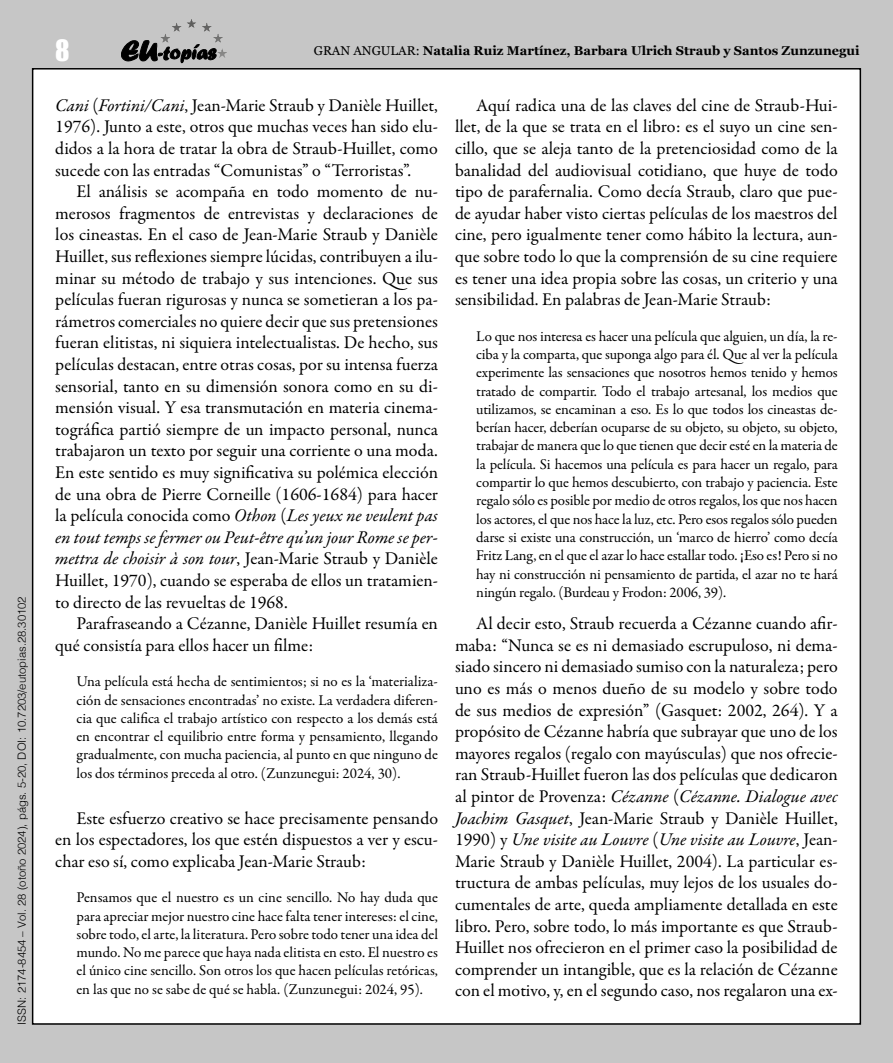
<style>
.page{position:relative;width:893px;height:1063px;background:#c6c6c6}
.page>*{position:absolute;margin:0;border:0;box-sizing:border-box;transform-origin:0 0}
.t1{font:27px "Impact";color:#fff}
.t2{font:18px/21.6px "Garamond Premr Pro";color:#000;text-align:justify}
.t3{font:15px/18.3px "Garamond Premr Pro";letter-spacing:-.005em;color:#000;text-align:justify}
.t4{font:700 12.75px "Georgia";color:#000}
.t5{font:300 11.25px "Helvetica";color:#000}
.s1{font-weight:400}
.s2{font-style:italic}
</style>
<div class="page">
<div style="left:33px;top:69px;width:827px;height:955px;background:#fff"></div>
<svg style="left:121px;top:40px;width:95px;height:23px"></svg>
<hr style="left:161px;top:19px;width:66px;height:1px;background:#585857">
<hr style="left:161px;top:20px;width:66px;height:1px;background:#595958">
<hr style="left:161px;top:21px;width:66px;height:1px;background:#5a5a59">
<hr style="left:161px;top:22px;width:66px;height:1px;background:#5c5c5b">
<hr style="left:161px;top:23px;width:66px;height:1px;background:#5d5d5c">
<hr style="left:161px;top:24px;width:66px;height:1px;background:#5f5f5e">
<hr style="left:161px;top:25px;width:66px;height:1px;background:#60605f">
<hr style="left:161px;top:26px;width:66px;height:1px;background:#626261">
<hr style="left:161px;top:27px;width:66px;height:1px;background:#636362">
<hr style="left:161px;top:28px;width:66px;height:1px;background:#656464">
<hr style="left:161px;top:29px;width:66px;height:1px;background:#666565">
<hr style="left:161px;top:30px;width:66px;height:1px;background:#676766">
<hr style="left:161px;top:31px;width:66px;height:1px;background:#696868">
<hr style="left:161px;top:32px;width:66px;height:1px;background:#6a6969">
<hr style="left:161px;top:33px;width:66px;height:1px;background:#6c6b6b">
<hr style="left:161px;top:34px;width:66px;height:1px;background:#6c6c6c">
<hr style="left:161px;top:35px;width:66px;height:1px;background:#6e6e6d">
<hr style="left:161px;top:36px;width:66px;height:1px;background:#6f6f6e">
<hr style="left:161px;top:37px;width:66px;height:1px;background:#717170">
<hr style="left:161px;top:38px;width:66px;height:1px;background:#727271">
<hr style="left:161px;top:39px;width:66px;height:1px;background:#747473">
<hr style="left:161px;top:40px;width:66px;height:1px;background:#757574">
<hr style="left:161px;top:41px;width:66px;height:1px;background:#767675">
<hr style="left:161px;top:42px;width:66px;height:1px;background:#787877">
<hr style="left:161px;top:43px;width:66px;height:1px;background:#797978">
<hr style="left:161px;top:44px;width:66px;height:1px;background:#7b7b7a">
<hr style="left:161px;top:45px;width:66px;height:1px;background:#7c7c7b">
<hr style="left:161px;top:46px;width:66px;height:1px;background:#7e7d7d">
<hr style="left:161px;top:47px;width:66px;height:1px;background:#7f7e7e">
<hr style="left:161px;top:48px;width:66px;height:1px;background:#818080">
<hr style="left:161px;top:49px;width:66px;height:1px;background:#828181">
<hr style="left:161px;top:50px;width:66px;height:1px;background:#828282">
<hr style="left:161px;top:51px;width:66px;height:1px;background:#848483">
<hr style="left:161px;top:52px;width:66px;height:1px;background:#858584">
<hr style="left:161px;top:53px;width:66px;height:1px;background:#878786">
<hr style="left:161px;top:54px;width:66px;height:1px;background:#888887">
<hr style="left:161px;top:55px;width:66px;height:1px;background:#898989">
<hr style="left:161px;top:56px;width:66px;height:1px;background:#8a8a8a">
<hr style="left:161px;top:57px;width:66px;height:1px;background:#8c8c8b">
<p class="t5" style="left:12px;top:1025px;width:430px;rotate:-90deg">ISSN: 2174-8454 – Vol. 28 (otoño 2024), págs. 5-20, DOI: 10.7203/eutopias.28.30102</p>
<h1 class="t1" style="left:55px;top:29px;width:16px">8</h1>
<p class="t4" style="left:314px;top:41px;width:547px"><span class="s1">GRAN ANGULAR:</span> Natalia Ruiz Martínez, Barbara Ulrich Straub y Santos Zunzunegui</p>
<p class="t2" style="left:55px;top:95px;width:384px"><span class="s2">Cani</span> (<span class="s2">Fortini/Cani</span>, Jean-Marie Straub y Danièle Huillet, 1976). Junto a este, otros que muchas veces han sido elu&shy;didos a la hora de tratar la obra de Straub-Huillet, como sucede con las entradas “Comunistas” o “Terroristas”.</p>
<p class="t2" style="left:55px;top:181px;width:384px;text-indent:21px">El análisis se acompaña en todo momento de nu&shy;merosos fragmentos de entrevistas y declaraciones de los cineastas. En el caso de Jean-Marie Straub y Danièle Huillet, sus reflexiones siempre lúcidas, contribuyen a ilu&shy;minar su método de trabajo y sus intenciones. Que sus películas fueran rigurosas y nunca se sometieran a los pa&shy;rámetros comerciales no quiere decir que sus pretensiones fueran elitistas, ni siquiera intelectualistas. De hecho, sus películas destacan, entre otras cosas, por su intensa fuerza sensorial, tanto en su dimensión sonora como en su di&shy;mensión visual. Y esa transmutación en materia cinema&shy;tográfica partió siempre de un impacto personal, nunca trabajaron un texto por seguir una corriente o una moda.<br>En este sentido es muy significativa su polémica elección de una obra de Pierre Corneille (1606-1684) para hacer la película conocida como <span class="s2">Othon</span> (<span class="s2">Les yeux ne veulent pas en tout temps se fermer ou Peut-être qu’un jour Rome se per&shy;mettra de choisir à son tour</span>, Jean-Marie Straub y Danièle Huillet, 1970), cuando se esperaba de ellos un tratamien&shy;to directo de las revueltas de 1968.</p>
<p class="t2" style="left:55px;top:613px;width:384px;text-indent:21px">Parafraseando a Cézanne, Danièle Huillet resumía en qué consistía para ellos hacer un filme:</p>
<p class="t3" style="left:77px;top:673px;width:363px">Una película está hecha de sentimientos; si no es la ‘materializa&shy;ción de sensaciones encontradas’ no existe. La verdadera diferen&shy;cia que califica el trabajo artístico con respecto a los demás está en encontrar el equilibrio entre forma y pensamiento, llegando gradualmente, con mucha paciencia, al punto en que ninguno de los dos términos preceda al otro. (Zunzunegui: 2024, 30).</p>
<p class="t2" style="left:55px;top:808px;width:384px;text-indent:21px">Este esfuerzo creativo se hace precisamente pensando en los espectadores, los que estén dispuestos a ver y escu&shy;char eso sí, como explicaba Jean-Marie Straub:</p>
<p class="t3" style="left:77px;top:889px;width:363px">Pensamos que el nuestro es un cine sencillo. No hay duda que para apreciar mejor nuestro cine hace falta tener intereses: el cine, sobre todo, el arte, la literatura. Pero sobre todo tener una idea del mundo. No me parece que haya nada elitista en esto. El nuestro es el único cine sencillo. Son otros los que hacen películas retóricas, en las que no se sabe de qué se habla. (Zunzunegui: 2024, 95).</p>
<p class="t2" style="left:455px;top:95px;width:384px;text-indent:21px">Aquí radica una de las claves del cine de Straub-Hui&shy;llet, de la que se trata en el libro: es el suyo un cine sen&shy;cillo, que se aleja tanto de la pretenciosidad como de la banalidad del audiovisual cotidiano, que huye de todo tipo de parafernalia. Como decía Straub, claro que pue&shy;de ayudar haber visto ciertas películas de los maestros del cine, pero igualmente tener como hábito la lectura, aun&shy;que sobre todo lo que la comprensión de su cine requiere es tener una idea propia sobre las cosas, un criterio y una sensibilidad. En palabras de Jean-Marie Straub:</p>
<p class="t3" style="left:476px;top:327px;width:363px">Lo que nos interesa es hacer una película que alguien, un día, la re&shy;ciba y la comparta, que suponga algo para él. Que al ver la película experimente las sensaciones que nosotros hemos tenido y hemos tratado de compartir. Todo el trabajo artesanal, los medios que utilizamos, se encaminan a eso. Es lo que todos los cineastas de&shy;berían hacer, deberían ocuparse de su objeto, su objeto, su objeto, trabajar de manera que lo que tienen que decir esté en la materia de la película. Si hacemos una película es para hacer un regalo, para compartir lo que hemos descubierto, con trabajo y paciencia. Este regalo sólo es posible por medio de otros regalos, los que nos hacen los actores, el que nos hace la luz, etc. Pero esos regalos sólo pueden darse si existe una construcción, un ‘marco de hierro’ como decía Fritz Lang, en el que el azar lo hace estallar todo. ¡Eso es! Pero si no hay ni construcción ni pensamiento de partida, el azar no te hará ningún regalo. (Burdeau y Frodon: 2006, 39).</p>
<p class="t2" style="left:455px;top:613px;width:384px;text-indent:21px">Al decir esto, Straub recuerda a Cézanne cuando afir&shy;maba: “Nunca se es ni demasiado escrupuloso, ni dema&shy;siado sincero ni demasiado sumiso con la naturaleza; pero uno es más o menos dueño de su modelo y sobre todo de sus medios de expresión” (Gasquet: 2002, 264). Y a propósito de Cézanne habría que subrayar que uno de los mayores regalos (regalo con mayúsculas) que nos ofrecie&shy;ran Straub-Huillet fueron las dos películas que dedicaron al pintor de Provenza: <span class="s2">Cézanne</span> (<span class="s2">Cézanne. Dialogue avec Joachim Gasquet</span>, Jean-Marie Straub y Danièle Huillet, 1990) y <span class="s2">Une visite au Louvre</span> (<span class="s2">Une visite au Louvre</span>, Jean-Marie Straub y Danièle Huillet, 2004). La particular es&shy;tructura de ambas películas, muy lejos de los usuales do&shy;cumentales de arte, queda ampliamente detallada en este libro. Pero, sobre todo, lo más importante es que Straub-Huillet nos ofrecieron en el primer caso la posibilidad de comprender un intangible, que es la relación de Cézanne con el motivo, y, en el segundo caso, nos regalaron una ex-</p>
</div>
